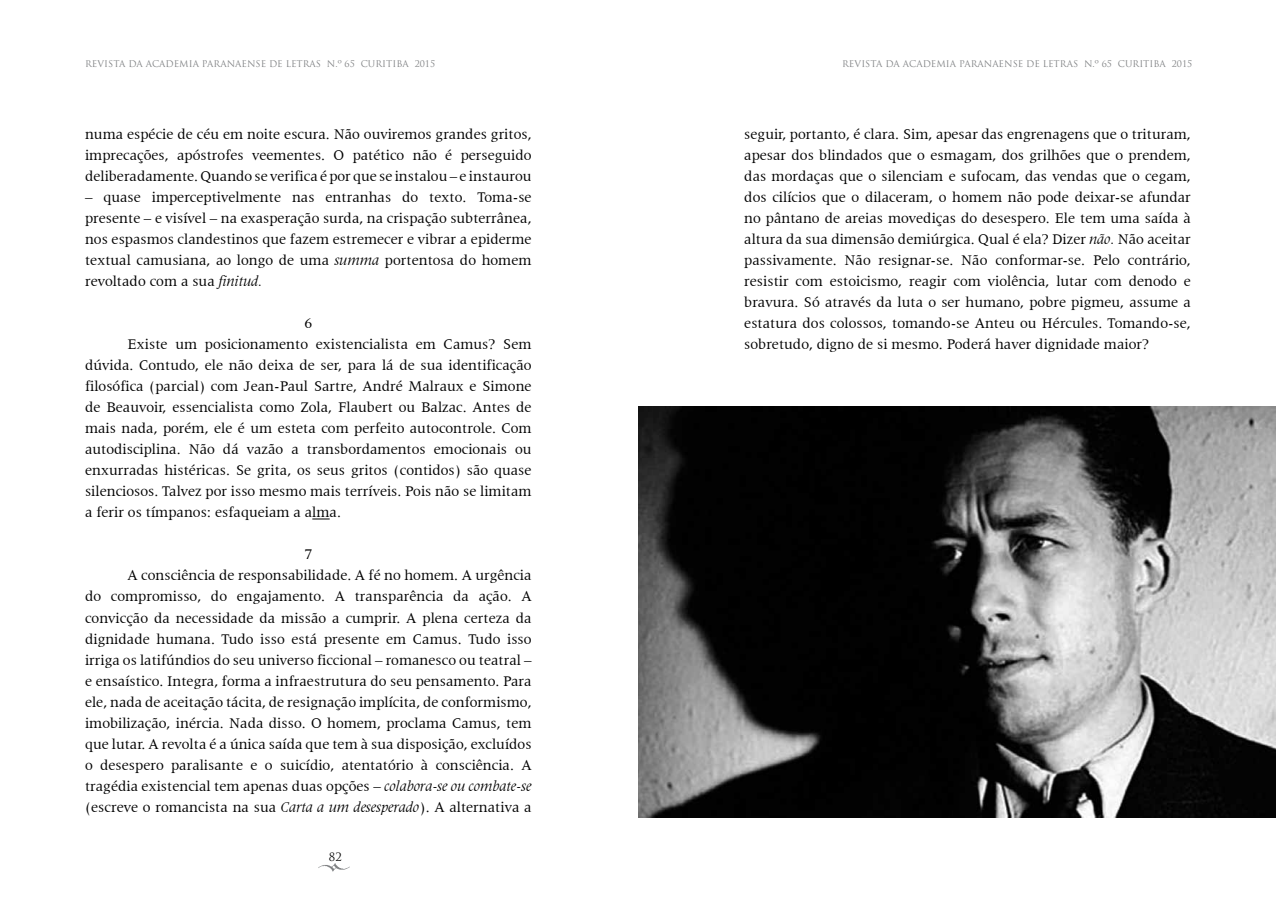
<style>
.page{position:relative;width:1276px;height:915px;background:#fff}
.page>*{position:absolute;margin:0;border:0;box-sizing:border-box;transform-origin:0 0}
.t1{font:15px/21px "Latin 725 BT";color:#000;text-align:justify}
.t2{font:11.25px "Trajan Pro";color:#000}
.t3{font:9px "Trajan Pro";color:#808284}
.s1{font-style:italic}
</style>
<div class="page">
<img style="left:319px;top:863px;width:30px;height:8px">
<svg style="left:312px;top:518px;width:18px;height:1px"></svg>
<img style="left:638px;top:406px;width:638px;height:411px">
<p class="t3" style="left:85px;top:58px;width:352px">REVISTA DA ACADEMIA PARANAENSE DE LETRAS N.º 65 CURITIBA 2015</p>
<p class="t3" style="left:842px;top:58px;width:352px">REVISTA DA ACADEMIA PARANAENSE DE LETRAS N.º 65 CURITIBA 2015</p>
<p class="t1" style="left:85px;top:124px;width:448px">numa espécie de céu em noite escura. Não ouviremos grandes gritos, imprecações, apóstrofes veementes. O patético não é perseguido deliberadamente. Quando se verifica é por que se instalou – e instaurou</p>
<p class="t1" style="left:85px;top:187px;width:448px">– quase imperceptivelmente nas entranhas do texto. Toma-se presente – e visível – na exasperação surda, na crispação subterrânea, nos espasmos clandestinos que fazem estremecer e vibrar a epiderme textual camusiana, ao longo de uma <span class="s1">summa</span> portentosa do homem revoltado com a sua <span class="s1">finitud.</span></p>
<p class="t1" style="left:304px;top:313px;width:9px">6</p>
<p class="t1" style="left:128px;top:334px;width:405px">Existe um posicionamento existencialista em Camus? Sem</p>
<p class="t1" style="left:85px;top:355px;width:448px">dúvida. Contudo, ele não deixa de ser, para lá de sua identificação</p>
<p class="t1" style="left:85px;top:376px;width:448px">filosófica (parcial) com Jean-Paul Sartre, André Malraux e Simone</p>
<p class="t1" style="left:85px;top:397px;width:448px">de Beauvoir, essencialista como Zola, Flaubert ou Balzac. Antes de</p>
<p class="t1" style="left:85px;top:418px;width:448px">mais nada, porém, ele é um esteta com perfeito autocontrole. Com</p>
<p class="t1" style="left:85px;top:439px;width:448px">autodisciplina. Não dá vazão a transbordamentos emocionais ou</p>
<p class="t1" style="left:85px;top:460px;width:448px">enxurradas histéricas. Se grita, os seus gritos (contidos) são quase</p>
<p class="t1" style="left:85px;top:481px;width:448px">silenciosos. Talvez por isso mesmo mais terríveis. Pois não se limitam</p>
<p class="t1" style="left:85px;top:502px;width:257px">a ferir os tímpanos: esfaqueiam a alma.</p>
<p class="t1" style="left:304px;top:544px;width:9px">7</p>
<p class="t1" style="left:128px;top:565px;width:405px">A consciência de responsabilidade. A fé no homem. A urgência</p>
<p class="t1" style="left:85px;top:586px;width:448px">do compromisso, do engajamento. A transparência da ação. A</p>
<p class="t1" style="left:85px;top:607px;width:448px">convicção da necessidade da missão a cumprir. A plena certeza da</p>
<p class="t1" style="left:85px;top:628px;width:448px">dignidade humana. Tudo isso está presente em Camus. Tudo isso</p>
<p class="t1" style="left:85px;top:649px;width:448px">irriga os latifúndios do seu universo ficcional – romanesco ou teatral –</p>
<p class="t1" style="left:85px;top:670px;width:448px">e ensaístico. Integra, forma a infraestrutura do seu pensamento. Para</p>
<p class="t1" style="left:85px;top:691px;width:448px">ele, nada de aceitação tácita, de resignação implícita, de conformismo,</p>
<p class="t1" style="left:85px;top:712px;width:448px">imobilização, inércia. Nada disso. O homem, proclama Camus, tem</p>
<p class="t1" style="left:85px;top:733px;width:448px">que lutar. A revolta é a única saída que tem à sua disposição, excluídos</p>
<p class="t1" style="left:85px;top:754px;width:448px">o desespero paralisante e o suicídio, atentatório à consciência. A</p>
<p class="t1" style="left:85px;top:775px;width:448px">tragédia existencial tem apenas duas opções – <span class="s1">colabora-se ou combate-se</span></p>
<p class="t1" style="left:85px;top:796px;width:448px">(escreve o romancista na sua <span class="s1">Carta a um desesperado</span>). A alternativa a</p>
<p class="t2" style="left:329px;top:849px;width:14px">82</p>
<p class="t1" style="left:744px;top:124px;width:448px">seguir, portanto, é clara. Sim, apesar das engrenagens que o trituram, apesar dos blindados que o esmagam, dos grilhões que o prendem, das mordaças que o silenciam e sufocam, das vendas que o cegam, dos cilícios que o dilaceram, o homem não pode deixar-se afundar no pântano de areias movediças do desespero. Ele tem uma saída à altura da sua dimensão demiúrgica. Qual é ela? Dizer <span class="s1">não.</span> Não aceitar passivamente. Não resignar-se. Não conformar-se. Pelo contrário, resistir com estoicismo, reagir com violência, lutar com denodo e bravura. Só através da luta o ser humano, pobre pigmeu, assume a estatura dos colossos, tomando-se Anteu ou Hércules. Tomando-se, sobretudo, digno de si mesmo. Poderá haver dignidade maior?</p>
</div>
